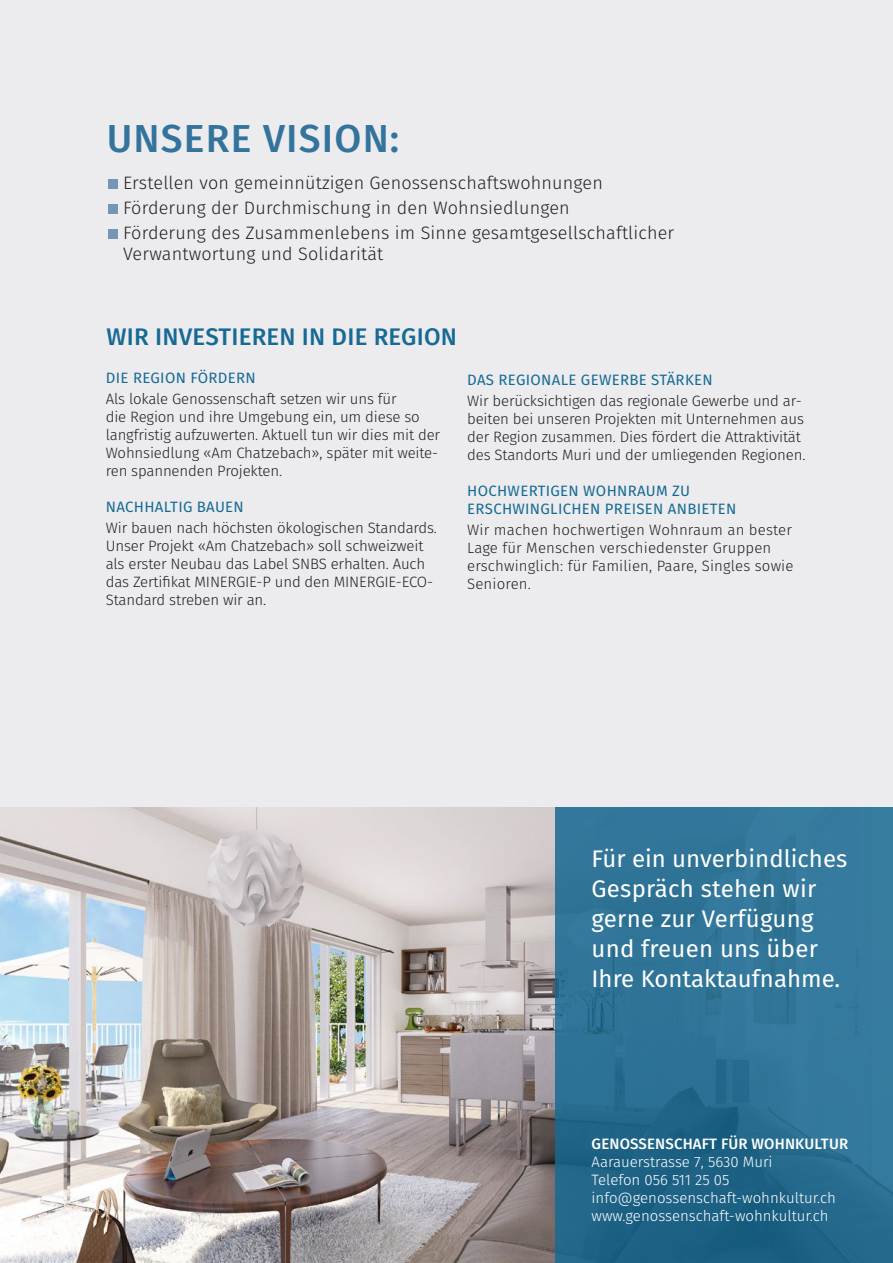
<style>
.page{position:relative;width:893px;height:1263px;background:#fff}
.page>*{position:absolute;margin:0;border:0;box-sizing:border-box;transform-origin:0 0}
.t1{font:500 39px "Fira Sans";letter-spacing:.03em;color:#33739c}
.t2{font:24px/30px "Fira Sans";color:#fff}
.t3{font:500 24px "Fira Sans";letter-spacing:.01em;color:#176a94}
.t4{font:300 18px/25.3px "Fira Sans";letter-spacing:.01em;color:#231f20}
.t5{font:300 15px/18px "Fira Sans";letter-spacing:-.01em;color:#231f20}
.t6{font:300 15px/18px "Fira Sans";letter-spacing:.01em;color:#231f20}
.t7{font:15px/18px "Fira Sans";letter-spacing:.02em;color:#176a94}
.t8{font:300 15px/18px "Fira Sans";color:#fff}
.t9{font:500 15px "Fira Sans";letter-spacing:.01em;color:#fff}
</style>
<div class="page">
<div style="left:0;top:0;width:893px;height:808px;background:#ececee"></div>
<img style="left:0;top:808px;width:555px;height:455px">
<div style="left:108px;top:179px;width:10px;height:10px;background:#7595b5"></div>
<div style="left:108px;top:204px;width:10px;height:10px;background:#7595b5"></div>
<div style="left:108px;top:229px;width:10px;height:10px;background:#7595b5"></div>
<svg style="left:555px;top:808px;width:338px;height:455px;background:#2b7094"></svg>
<h1 class="t1" style="left:107px;top:108px;width:294px">UNSERE VISION:</h1>
<p class="t4" style="left:123px;top:169px;width:553px">Erstellen von gemeinnützigen Genossenschaftswohnungen<br>Förderung der Durchmischung in den Wohnsiedlungen<br>Förderung des Zusammenlebens im Sinne gesamtgesellschaftlicher</p>
<p class="t4" style="left:123px;top:241px;width:262px">Verwantwortung und Solidarität</p>
<h2 class="t3" style="left:107px;top:317px;width:352px">WIR INVESTIEREN IN DIE REGION</h2>
<p class="t7" style="left:106px;top:368px;width:151px">DIE REGION FÖRDERN</p>
<p class="t5" style="left:106px;top:390px;width:336px">Als lokale Genossenschaft setzen wir uns für<br>die Region und ihre Umgebung ein, um diese so langfristig aufzuwerten. Aktuell tun wir dies mit der Wohnsiedlung «Am Chatzebach», später mit weite&shy;ren spannenden Projekten.</p>
<p class="t7" style="left:106px;top:497px;width:139px">NACHHALTIG BAUEN</p>
<p class="t5" style="left:106px;top:519px;width:333px">Wir bauen nach höchsten ökologischen Standards.<br>Unser Projekt «Am Chatzebach» soll schweizweit als erster Neubau das Label SNBS erhalten. Auch das Zertifikat MINERGIE-P und den MINERGIE-ECO-Standard streben wir an.</p>
<p class="t7" style="left:467px;top:370px;width:247px">DAS REGIONALE GEWERBE STÄRKEN</p>
<p class="t5" style="left:467px;top:392px;width:340px">Wir berücksichtigen das regionale Gewerbe und ar&shy;beiten bei unseren Projekten mit Unternehmen aus der Region zusammen. Dies fördert die Attraktivität des Standorts Muri und der umliegenden Regionen.</p>
<p class="t7" style="left:467px;top:481px;width:271px">HOCHWERTIGEN WOHNRAUM ZU<br>ERSCHWINGLICHEN PREISEN ANBIETEN</p>
<p class="t6" style="left:467px;top:521px;width:328px">Wir machen hochwertigen Wohnraum an bester Lage für Menschen verschiedenster Gruppen erschwinglich: für Familien, Paare, Singles sowie Senioren.</p>
<h2 class="t2" style="left:591px;top:843px;width:257px">Für ein unverbindliches<br>Gespräch stehen wir gerne zur Verfügung und freuen uns über<br>Ihre Kontaktaufnahme.</h2>
<p class="t9" style="left:592px;top:1132px;width:258px">GENOSSENSCHAFT FÜR WOHNKULTUR</p>
<p class="t8" style="left:591px;top:1153px;width:246px">Aarauerstrasse 7, 5630 Muri<br>Telefon 056 511 25 05 info@genossenschaft-wohnkultur.ch www.genossenschaft-wohnkultur.ch</p>
</div>
